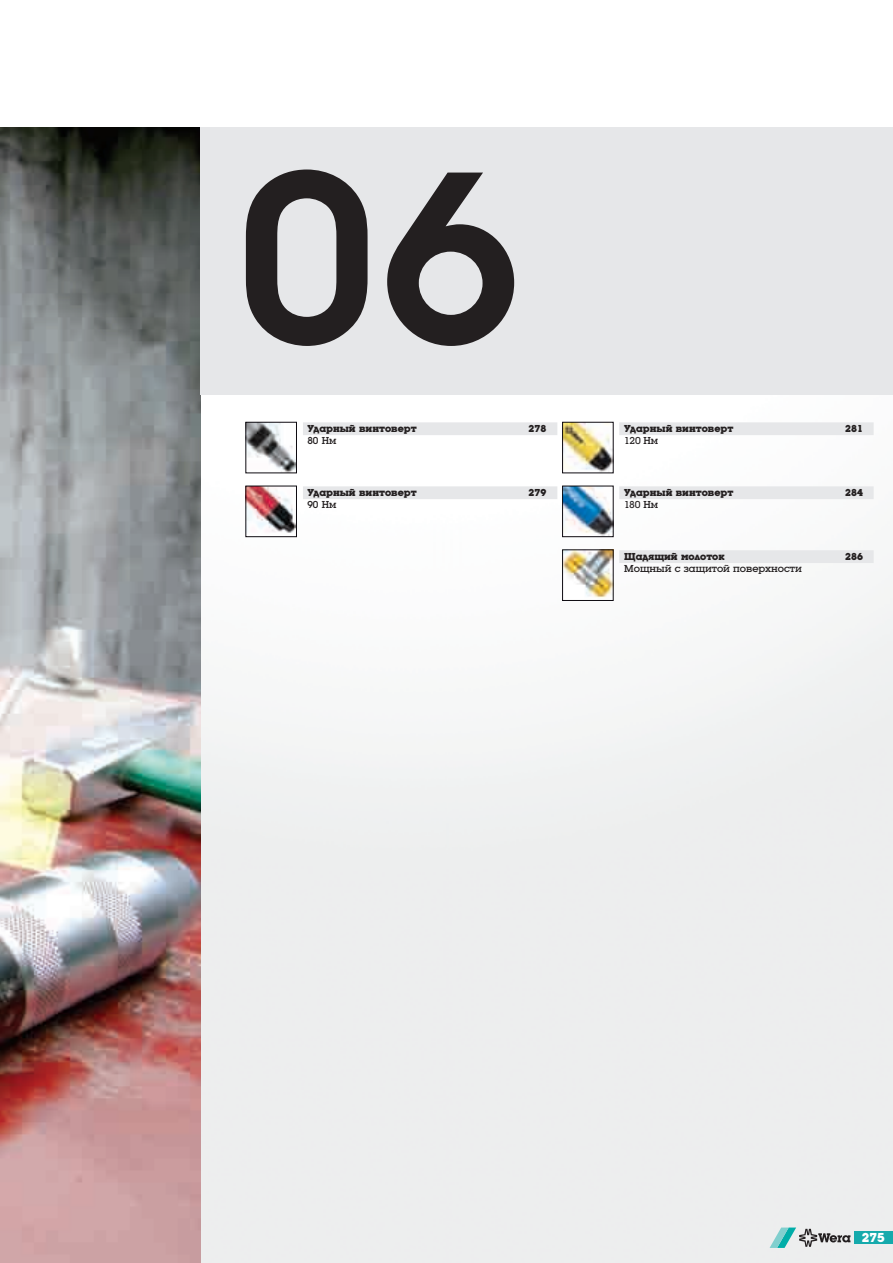
<style>
.page{position:relative;width:893px;height:1263px;background:#fff}
.page>*{position:absolute;margin:0;border:0;box-sizing:border-box;transform-origin:0 0}
.t1{font:600 255px "Lubalin Graph ITC";color:#231f20}
.t2{font:700 13.5px "Luga";color:#fff}
.t3{font:700 10.5px "Luga";color:#231f20}
.t4{font:10.5px "Luga";color:#231f20}
.t5{font:10.5px "Lubalin Graph Md ITC";letter-spacing:-.03em;color:#231f20}
.s1{font-family:"Luga"}
</style>
<div class="page">
<img style="left:0;top:127px;width:893px;height:1136px">
<img style="left:0;top:128px;width:200px;height:1135px">
<div style="left:200px;top:128px;width:693px;height:267px;background:#e6e7e9"></div>
<img style="left:564px;top:424px;width:47px;height:47px">
<div style="left:562px;top:422px;width:51px;height:51px;border:1px solid #0e0b11"></div>
<img style="left:564px;top:488px;width:47px;height:47px">
<div style="left:562px;top:486px;width:51px;height:51px;border:1px solid #0e0b11"></div>
<img style="left:564px;top:552px;width:47px;height:47px">
<div style="left:562px;top:550px;width:51px;height:51px;border:1px solid #0e0b11"></div>
<img style="left:248px;top:488px;width:47px;height:47px">
<div style="left:246px;top:486px;width:51px;height:51px;border:1px solid #0e0b11"></div>
<img style="left:248px;top:424px;width:47px;height:47px">
<div style="left:246px;top:422px;width:51px;height:51px;border:1px solid #0e0b11"></div>
<div style="left:304px;top:423px;width:253px;height:11px;background:#e6e7e9"></div>
<div style="left:303px;top:422px;width:254px;height:13px;border:2px solid #e6e7e9"></div>
<div style="left:304px;top:487px;width:253px;height:11px;background:#e6e7e9"></div>
<div style="left:303px;top:486px;width:254px;height:13px;border:2px solid #e6e7e9"></div>
<div style="left:620px;top:423px;width:253px;height:11px;background:#e6e7e9"></div>
<div style="left:619px;top:422px;width:255px;height:13px;border:2px solid #e6e7e9"></div>
<div style="left:620px;top:487px;width:253px;height:11px;background:#e6e7e9"></div>
<div style="left:619px;top:486px;width:255px;height:13px;border:2px solid #e6e7e9"></div>
<div style="left:620px;top:551px;width:253px;height:11px;background:#e6e7e9"></div>
<div style="left:619px;top:550px;width:255px;height:13px;border:2px solid #e6e7e9"></div>
<div style="left:854px;top:1231px;width:39px;height:13px;background:#15aaac"></div>
<svg style="left:770px;top:1227px;width:80px;height:21px;background:#acc2c2"></svg>
<h1 class="t1" style="left:235px;top:102px;width:289px">06</h1>
<p class="t3" style="left:307px;top:423px;width:111px">Ударный винтоверт</p>
<p class="t3" style="left:529px;top:423px;width:19px">278</p>
<p class="t4" style="left:307px;top:436px;width:31px">80 Нм</p>
<p class="t3" style="left:307px;top:487px;width:111px">Ударный винтоверт</p>
<p class="t3" style="left:529px;top:487px;width:19px">279</p>
<p class="t4" style="left:307px;top:499px;width:31px">90 Нм</p>
<p class="t3" style="left:624px;top:423px;width:111px">Ударный винтоверт</p>
<p class="t3" style="left:845px;top:423px;width:19px">281</p>
<p class="t5" style="left:624px;top:434px;width:36px">120 <span class="s1">Нм</span></p>
<p class="t3" style="left:624px;top:487px;width:111px">Ударный винтоверт</p>
<p class="t3" style="left:845px;top:487px;width:19px">284</p>
<p class="t5" style="left:624px;top:498px;width:35px">180 <span class="s1">Нм</span></p>
<p class="t3" style="left:624px;top:551px;width:102px">Щадящий молоток</p>
<p class="t3" style="left:845px;top:551px;width:19px">286</p>
<p class="t4" style="left:624px;top:563px;width:179px">Мощный с защитой поверхности</p>
<p class="t2" style="left:862px;top:1231px;width:24px">275</p>
</div>
